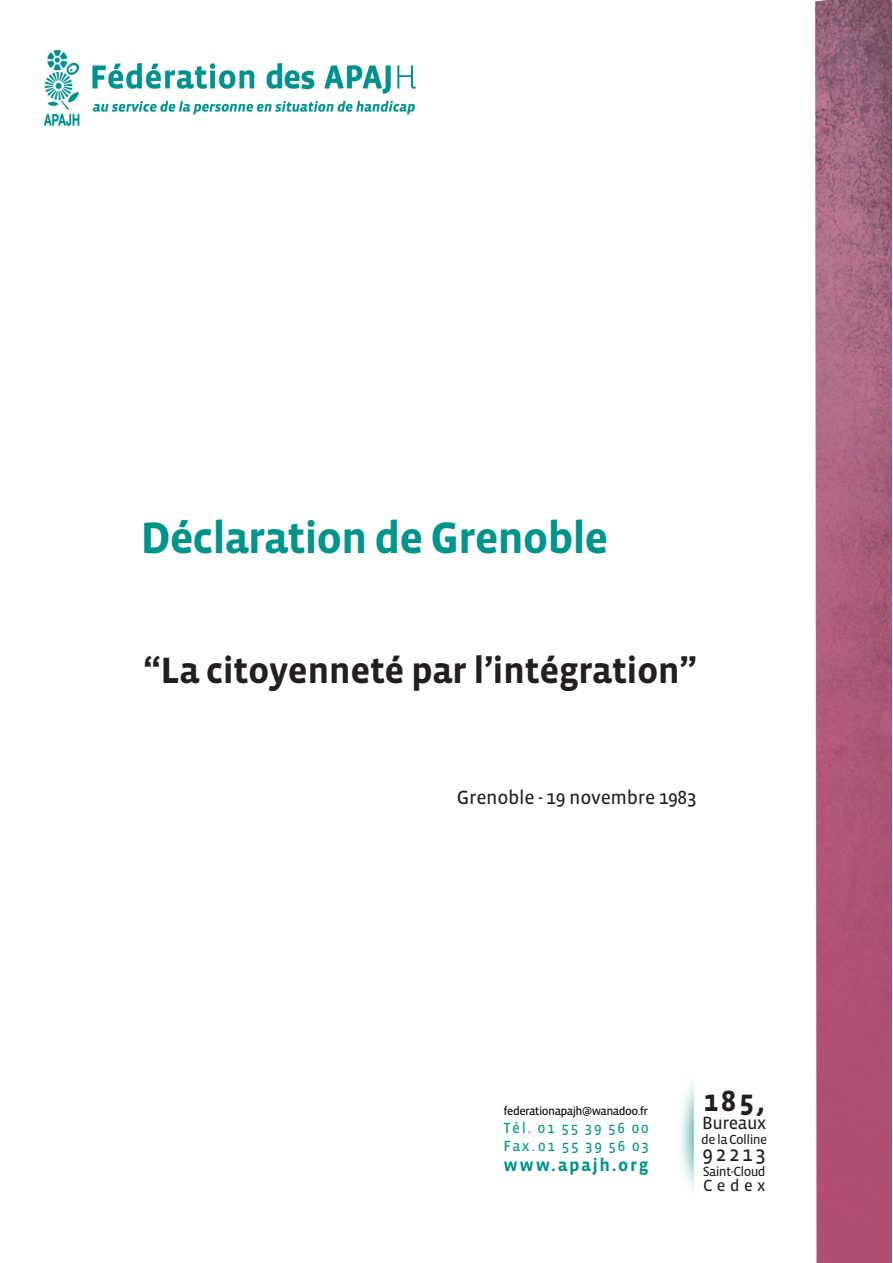
<style>
.page{position:relative;width:893px;height:1263px;background:#fff}
.page>*{position:absolute;margin:0;border:0;box-sizing:border-box;transform-origin:0 0}
.t1{font:700 45px "Vista Sans";letter-spacing:-.025em;color:#00948b}
.t2{font:700 37.5px "Vista Sans";letter-spacing:-.015em;color:#231f20}
.t3{font:700 30px "Vista Sans";color:#231f20}
.t4{font:21px "Vista Sans Reg";letter-spacing:.13em;color:#231f20}
.t5{font:19.5px "Vista Sans Reg";letter-spacing:-.015em;color:#231f20}
.t6{font:700 18px "Vista Sans";letter-spacing:.09em;color:#00948b}
.t7{font:18px "Vista Sans Reg";letter-spacing:-.025em;color:#231f20}
.t8{font:16.5px "Vista Sans Reg";letter-spacing:.27em;color:#231f20}
.t9{font:15px/18px "Vista Sans Reg";letter-spacing:.12em;color:#00948b}
.t10{font:13.5px "Vista Sans Reg";letter-spacing:-.05em;color:#231f20}
.t11{font:12px "Vista Sans Reg";letter-spacing:-.045em;color:#000}
</style>
<div class="page">
<img style="left:43px;top:0;width:848px;height:1262px">
<img style="left:662px;top:1065px;width:43px;height:153px">
<p class="t1" style="left:140px;top:520px;width:470px">Déclaration de Grenoble</p>
<p class="t2" style="left:144px;top:655px;width:555px">“La citoyenneté par l’intégration”</p>
<p class="t5" style="left:457px;top:790px;width:241px">Grenoble - 19 novembre 1983</p>
<p class="t11" style="left:503px;top:1107px;width:146px">federationapajh@wanadoo.fr</p>
<p class="t9" style="left:503px;top:1120px;width:147px">Tél. 01 55 39 56 00<br>Fax. 01 55 39 56 03</p>
<p class="t6" style="left:503px;top:1158px;width:146px">www.apajh .org</p>
<p class="t3" style="left:703px;top:1089px;width:63px">185,</p>
<p class="t7" style="left:702px;top:1116px;width:66px">Bureaux</p>
<p class="t10" style="left:701px;top:1134px;width:67px">de la Colline</p>
<p class="t4" style="left:702px;top:1145px;width:65px">92213</p>
<p class="t10" style="left:703px;top:1166px;width:64px">Saint-Cloud</p>
<p class="t8" style="left:703px;top:1178px;width:64px">Cedex</p>
</div>
